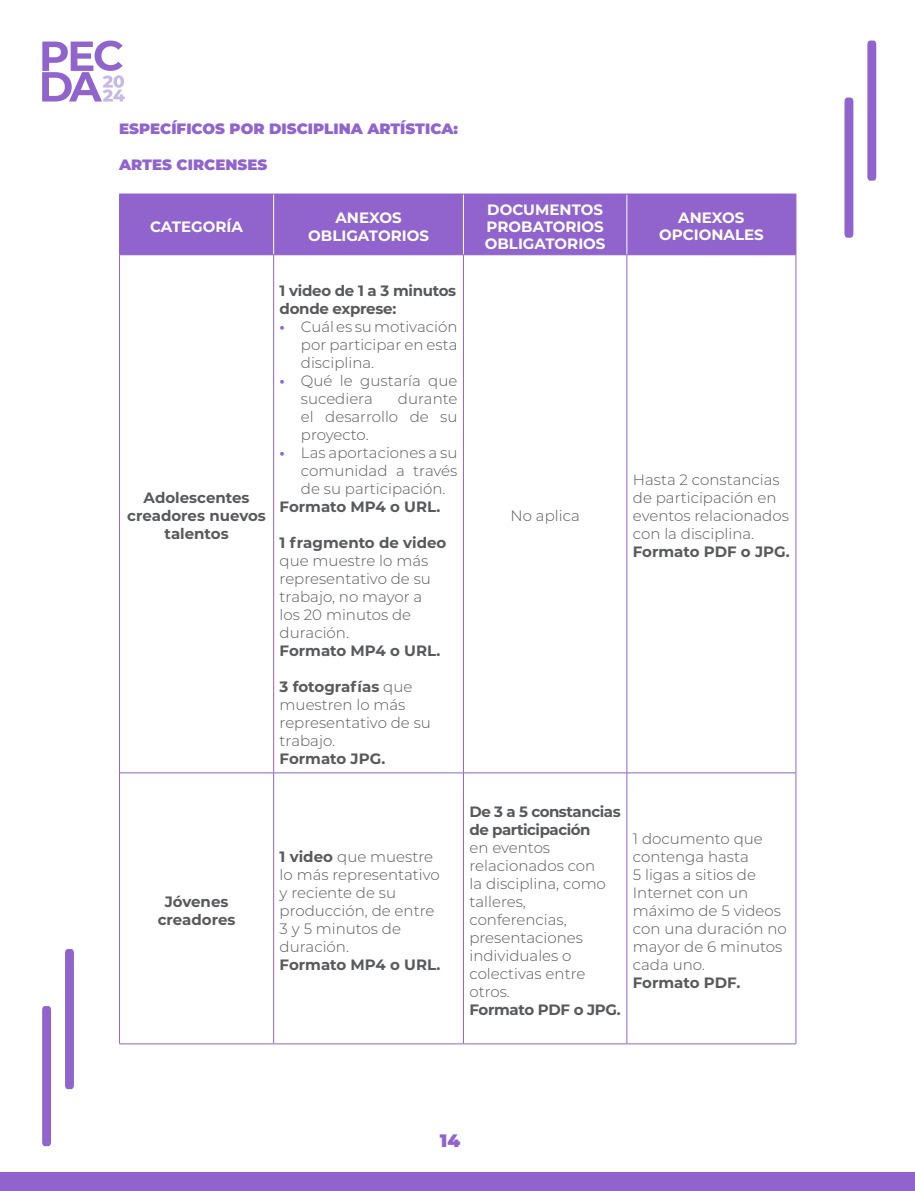
<style>
.page{position:relative;width:915px;height:1191px;background:#fff}
.page>*{position:absolute;margin:0;border:0;box-sizing:border-box;transform-origin:0 0}
.t1{font:900 18px "Montserrat";color:#9064cc}
.t2{font:300 15px/18px "Montserrat";color:#58595b}
.t3{font:700 15px/18px "Montserrat";letter-spacing:-.01em;color:#58595b;text-align:center}
.t4{font:700 15px/17.1px "Montserrat";color:#fff;text-align:center}
.t5{font:900 15px "Montserrat";color:#9064cc}
.t6{font:700 15px/18px "Montserrat";letter-spacing:-.03em;color:#58595b}
.s1{font-weight:700;color:#9064cc}
.s2{font-weight:700}
</style>
<div class="page">
<div style="left:0;top:1172px;width:914px;height:19px;background:#9064cc"></div>
<svg style="left:867px;top:41px;width:8px;height:140px"></svg>
<svg style="left:844px;top:98px;width:9px;height:140px"></svg>
<svg style="left:65px;top:949px;width:9px;height:140px"></svg>
<svg style="left:42px;top:1006px;width:9px;height:140px"></svg>
<svg style="left:42px;top:41px;width:83px;height:61px"></svg>
<div style="left:120px;top:195px;width:675px;height:59px;background:#9064cc"></div>
<hr style="left:119px;top:255px;width:1px;height:517px;background:#9064cc">
<hr style="left:273px;top:255px;width:1px;height:517px;background:#9064cc">
<hr style="left:463px;top:255px;width:1px;height:517px;background:#9064cc">
<hr style="left:626px;top:255px;width:1px;height:517px;background:#9064cc">
<hr style="left:795px;top:255px;width:1px;height:517px;background:#9064cc">
<hr style="left:119px;top:772px;width:154px;height:1px;background:#9064cc">
<hr style="left:119px;top:773px;width:1px;height:270px;background:#9064cc">
<hr style="left:273px;top:772px;width:190px;height:1px;background:#9064cc">
<hr style="left:273px;top:773px;width:1px;height:270px;background:#9064cc">
<hr style="left:463px;top:772px;width:163px;height:1px;background:#9064cc">
<hr style="left:463px;top:773px;width:1px;height:270px;background:#9064cc">
<hr style="left:626px;top:772px;width:169px;height:1px;background:#9064cc">
<hr style="left:626px;top:773px;width:1px;height:270px;background:#9064cc">
<hr style="left:795px;top:773px;width:1px;height:270px;background:#9064cc">
<hr style="left:273px;top:194px;width:1px;height:60px;background:#fff">
<hr style="left:463px;top:194px;width:1px;height:60px;background:#fff">
<hr style="left:626px;top:194px;width:1px;height:60px;background:#fff">
<hr style="left:119px;top:194px;width:1px;height:60px;background:#9064cc">
<hr style="left:119px;top:194px;width:154px;height:1px;background:#9064cc">
<hr style="left:119px;top:1043px;width:154px;height:1px;background:#9064cc">
<hr style="left:119px;top:254px;width:154px;height:1px;background:#9064cc">
<hr style="left:273px;top:194px;width:190px;height:1px;background:#9064cc">
<hr style="left:273px;top:1043px;width:190px;height:1px;background:#9064cc">
<hr style="left:273px;top:254px;width:190px;height:1px;background:#9064cc">
<hr style="left:463px;top:194px;width:163px;height:1px;background:#9064cc">
<hr style="left:463px;top:1043px;width:163px;height:1px;background:#9064cc">
<hr style="left:463px;top:254px;width:163px;height:1px;background:#9064cc">
<hr style="left:626px;top:194px;width:170px;height:1px;background:#9064cc">
<hr style="left:626px;top:1043px;width:169px;height:1px;background:#9064cc">
<hr style="left:795px;top:194px;width:1px;height:60px;background:#9064cc">
<hr style="left:626px;top:254px;width:170px;height:1px;background:#9064cc">
<p class="t5" style="left:119px;top:117px;width:340px">ESPECÍFICOS POR DISCIPLINA ARTÍSTICA:</p>
<p class="t5" style="left:119px;top:153px;width:150px">ARTES CIRCENSES</p>
<p class="t4" style="left:150px;top:217px;width:94px">CATEGORÍA</p>
<p class="t4" style="left:308px;top:207px;width:122px;line-height:18px">ANEXOS<br>OBLIGATORIOS</p>
<p class="t4" style="left:484px;top:200px;width:122px;text-align:left">DOCUMENTOS<br>PROBATORIOS<br>OBLIGATORIOS</p>
<p class="t4" style="left:659px;top:208px;width:106px">ANEXOS<br>OPCIONALES</p>
<p class="t3" style="left:127px;top:488px;width:140px">Adolescentes creadores nuevos talentos</p>
<p class="t3" style="left:279px;top:281px;width:178px;text-align:left">1 video de 1 a 3 minutos donde exprese:</p>
<p class="t2" style="left:301px;top:317px;width:158px;text-align:justify;text-indent:-21px"><span class="s1">•</span> Cuál es su motivación por participar en esta disciplina.</p>
<p class="t2" style="left:301px;top:371px;width:158px;text-indent:-21px"><span class="s1">•</span> Qué le gustaría que sucediera</p>
<p class="t2" style="left:301px;top:389px;width:158px;text-align:justify;text-indent:97px">durante el desarrollo de su proyecto.</p>
<p class="t2" style="left:301px;top:443px;width:158px;text-align:justify;text-indent:-21px"><span class="s1">•</span> Las aportaciones a su comunidad a través de su participación.</p>
<p class="t3" style="left:279px;top:497px;width:162px">Formato MP4 o URL.</p>
<p class="t3" style="left:279px;top:533px;width:168px">1 fragmento de video</p>
<p class="t2" style="left:279px;top:551px;width:153px">que muestre lo más representativo de su trabajo, no mayor a los 20 minutos de duración.</p>
<p class="t3" style="left:279px;top:641px;width:162px">Formato MP4 o URL.</p>
<p class="t2" style="left:279px;top:677px;width:153px"><span class="s2">3 fotografías</span> que muestren lo más representativo de su trabajo.</p>
<p class="t3" style="left:279px;top:749px;width:107px">Formato JPG.</p>
<p class="t2" style="left:510px;top:506px;width:71px">No aplica</p>
<p class="t2" style="left:632px;top:470px;width:157px">Hasta 2 constancias de participación en eventos relacionados con la disciplina.</p>
<p class="t3" style="left:632px;top:542px;width:158px">Formato PDF o JPG.</p>
<p class="t3" style="left:158px;top:891px;width:79px">Jóvenes creadores</p>
<p class="t2" style="left:279px;top:847px;width:162px"><span class="s2">1 video</span> que muestre lo más representativo y reciente de su producción, de entre<br>3 y 5 minutos de duración.</p>
<p class="t3" style="left:279px;top:954px;width:162px">Formato MP4 o URL.</p>
<p class="t6" style="left:469px;top:801px;width:153px">De 3 a 5 constancias de participación</p>
<p class="t2" style="left:469px;top:838px;width:138px">en eventos relacionados con la disciplina, como talleres, conferencias, presentaciones individuales o colectivas entre otros.</p>
<p class="t3" style="left:469px;top:999px;width:153px">Formato PDF o JPG.</p>
<p class="t2" style="left:632px;top:829px;width:155px">1 documento que contenga hasta<br>5 ligas a sitios de<br>Internet con un máximo de 5 videos con una duración no mayor de 6 minutos cada uno.</p>
<p class="t3" style="left:632px;top:972px;width:109px">Formato PDF.</p>
<p class="t1" style="left:440px;top:1127px;width:22px">14</p>
</div>
